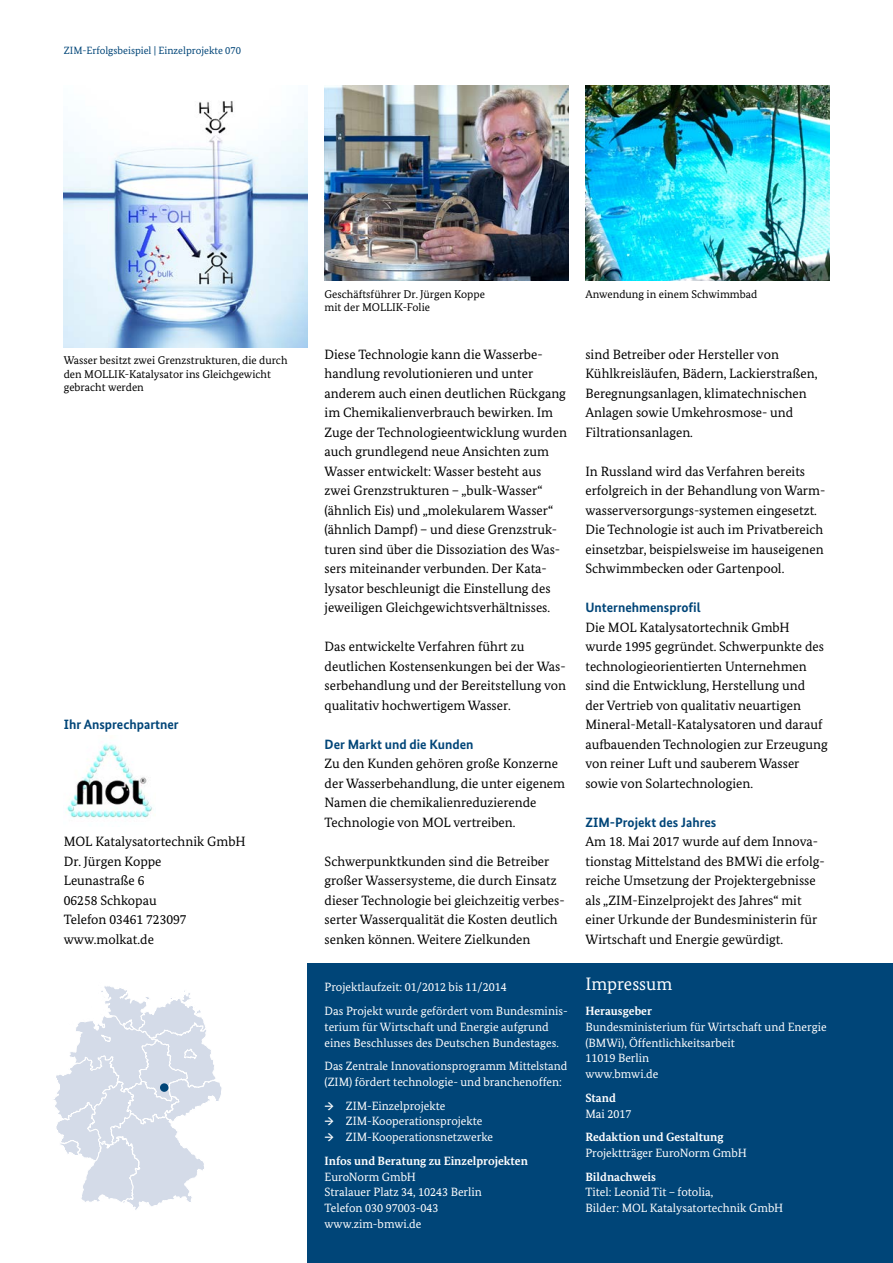
<style>
.page{position:relative;width:893px;height:1263px;background:#fff}
.page>*{position:absolute;margin:0;border:0;box-sizing:border-box;transform-origin:0 0}
.Impressum_Headline_H3{font:18px "Bundes Serif";color:#fff}
.Copytext_P{font:13.5px/19.5px "Bundes Serif";color:#000}
.Headline_H3{font:700 13.5px "Bundes Sans";color:#004578}
.Impressum_P{font:12px/15.8px "Bundes Serif";color:#fff}
.Bildunterschrift{font:11.25px/13.5px "Bundes Serif";color:#000}
.t1{font:10.5px "Bundes Serif";color:#004578}
.s1{font-weight:700}
</style>
<div class="page">
<img style="left:325px;top:86px;width:243px;height:195px">
<img style="left:64px;top:101px;width:244px;height:246px">
<img style="left:585px;top:86px;width:244px;height:195px">
<img style="left:66px;top:743px;width:87px;height:76px">
<svg style="left:54px;top:986px;width:168px;height:224px"></svg>
<div style="left:160px;top:1083px;width:8px;height:9px;background:#004578;border-radius:50%"></div>
<div style="left:308px;top:963px;width:585px;height:300px;background:#004578"></div>
<p class="t1" style="left:64px;top:44px;width:179px">ZIM-Erfolgsbeispiel | Einzelprojekte 070</p>
<p class="Bildunterschrift" style="left:64px;top:354px;width:225px">Wasser besitzt zwei Grenzstrukturen, die durch den MOLLIK-Katalysator ins Gleichgewicht gebracht werden</p>
<h3 class="Headline_H3" style="left:64px;top:716px;width:116px">Ihr Ansprechpartner</h3>
<p class="Copytext_P" style="left:64px;top:832px;width:183px">MOL Katalysatortechnik GmbH<br>Dr. Jürgen Koppe<br>Leunastraße 6<br>06258 Schkopau<br>Telefon 03461 723097 www.molkat.de</p>
<p class="Bildunterschrift" style="left:325px;top:287px;width:162px">Geschäftsführer Dr. Jürgen Koppe mit der MOLLIK-Folie</p>
<p class="Copytext_P" style="left:325px;top:344px;width:244px">Diese Technologie kann die Wasserbe&shy;handlung revolutionieren und unter anderem auch einen deutlichen Rückgang im Chemikalienverbrauch bewirken. Im Zuge der Technologieentwicklung wurden auch grundlegend neue Ansichten zum Wasser entwickelt: Wasser besteht aus zwei Grenzstrukturen – „bulk-Wasser“ (ähnlich Eis) und „molekularem Wasser“ (ähnlich Dampf) – und diese Grenzstruk&shy;turen sind über die Dissoziation des Was&shy;sers miteinander verbunden. Der Kata&shy;lysator beschleunigt die Einstellung des jeweiligen Gleichgewichtsverhältnisses.</p>
<p class="Copytext_P" style="left:325px;top:637px;width:243px">Das entwickelte Verfahren führt zu deutlichen Kostensenkungen bei der Was&shy;serbehandlung und der Bereitstellung von qualitativ hochwertigem Wasser.</p>
<h3 class="Headline_H3" style="left:325px;top:736px;width:150px">Der Markt und die Kunden</h3>
<p class="Copytext_P" style="left:325px;top:754px;width:242px">Zu den Kunden gehören große Konzerne der Wasserbehandlung, die unter eigenem Namen die chemikalienreduzierende Technologie von MOL vertreiben.</p>
<p class="Copytext_P" style="left:325px;top:851px;width:242px">Schwerpunktkunden sind die Betreiber großer Wassersysteme, die durch Einsatz dieser Technologie bei gleichzeitig verbes&shy;serter Wasserqualität die Kosten deutlich senken können. Weitere Zielkunden</p>
<p class="Impressum_P" style="left:325px;top:979px;width:184px">Projektlaufzeit: 01/2012 bis 11/2014</p>
<p class="Impressum_P" style="left:325px;top:1003px;width:243px">Das Projekt wurde gefördert vom Bundesminis&shy;terium für Wirtschaft und Energie aufgrund eines Beschlusses des Deutschen Bundestages.</p>
<p class="Impressum_P" style="left:325px;top:1058px;width:244px">Das Zentrale Innovationsprogramm Mittelstand (ZIM) fördert technologie- und branchenoffen:</p>
<p class="Impressum_P" style="left:325px;top:1097px;width:122px"><span class="s1">→</span> ZIM-Einzelprojekte</p>
<p class="Impressum_P" style="left:325px;top:1113px;width:159px"><span class="s1">→</span> ZIM-Kooperationsprojekte</p>
<p class="Impressum_P" style="left:325px;top:1129px;width:170px"><span class="s1">→</span> ZIM-Kooperationsnetzwerke</p>
<p class="Impressum_P" style="left:325px;top:1153px;width:205px"><span class="s1">Infos und Beratung zu Einzelprojekten<br></span>EuroNorm GmbH<br>Stralauer Platz 34, 10243 Berlin<br>Telefon 030 97003-043 www.zim-bmwi.de</p>
<p class="Bildunterschrift" style="left:585px;top:287px;width:173px">Anwendung in einem Schwimmbad</p>
<p class="Copytext_P" style="left:585px;top:344px;width:234px">sind Betreiber oder Hersteller von Kühlkreisläufen, Bädern, Lackierstraßen, Beregnungsanlagen, klimatechnischen Anlagen sowie Umkehrosmose- und Filtrationsanlagen.</p>
<p class="Copytext_P" style="left:585px;top:461px;width:241px">In Russland wird das Verfahren bereits erfolgreich in der Behandlung von Warm&shy;wasserversorgungs-systemen eingesetzt.<br>Die Technologie ist auch im Privatbereich einsetzbar, beispielsweise im hauseigenen Schwimmbecken oder Gartenpool.</p>
<h3 class="Headline_H3" style="left:585px;top:599px;width:117px">Unternehmensprofil</h3>
<p class="Copytext_P" style="left:585px;top:617px;width:244px">Die MOL Katalysatortechnik GmbH wurde 1995 gegründet. Schwerpunkte des technologieorientierten Unternehmen sind die Entwicklung, Herstellung und<br>der Vertrieb von qualitativ neuartigen Mineral-Metall-Katalysatoren und darauf aufbauenden Technologien zur Erzeugung von reiner Luft und sauberem Wasser sowie von Solartechnologien.</p>
<h3 class="Headline_H3" style="left:585px;top:814px;width:133px">ZIM-Projekt des Jahres</h3>
<p class="Copytext_P" style="left:585px;top:832px;width:241px">Am 18. Mai 2017 wurde auf dem Innova&shy;tionstag Mittelstand des BMWi die erfolg&shy;reiche Umsetzung der Projektergebnisse als „ZIM-Einzelprojekt des Jahres“ mit einer Urkunde der Bundesministerin für Wirtschaft und Energie gewürdigt.</p>
<h3 class="Impressum_Headline_H3" style="left:585px;top:973px;width:88px">Impressum</h3>
<p class="Impressum_P" style="left:585px;top:1003px;width:243px"><span class="s1">Herausgeber<br></span>Bundesministerium für Wirtschaft und Energie (BMWi), Öffentlichkeitsarbeit<br>11019 Berlin<br>www.bmwi.de</p>
<p class="Impressum_P" style="left:585px;top:1090px;width:48px"><span class="s1">Stand<br></span>Mai 2017</p>
<p class="Impressum_P" style="left:585px;top:1129px;width:163px"><span class="s1">Redaktion und Gestaltung<br></span>Projektträger EuroNorm GmbH</p>
<p class="Impressum_P" style="left:585px;top:1168px;width:199px"><span class="s1">Bildnachweis<br></span>Titel: Leonid Tit – fotolia,<br>Bilder: MOL Katalysatortechnik GmbH</p>
</div>
